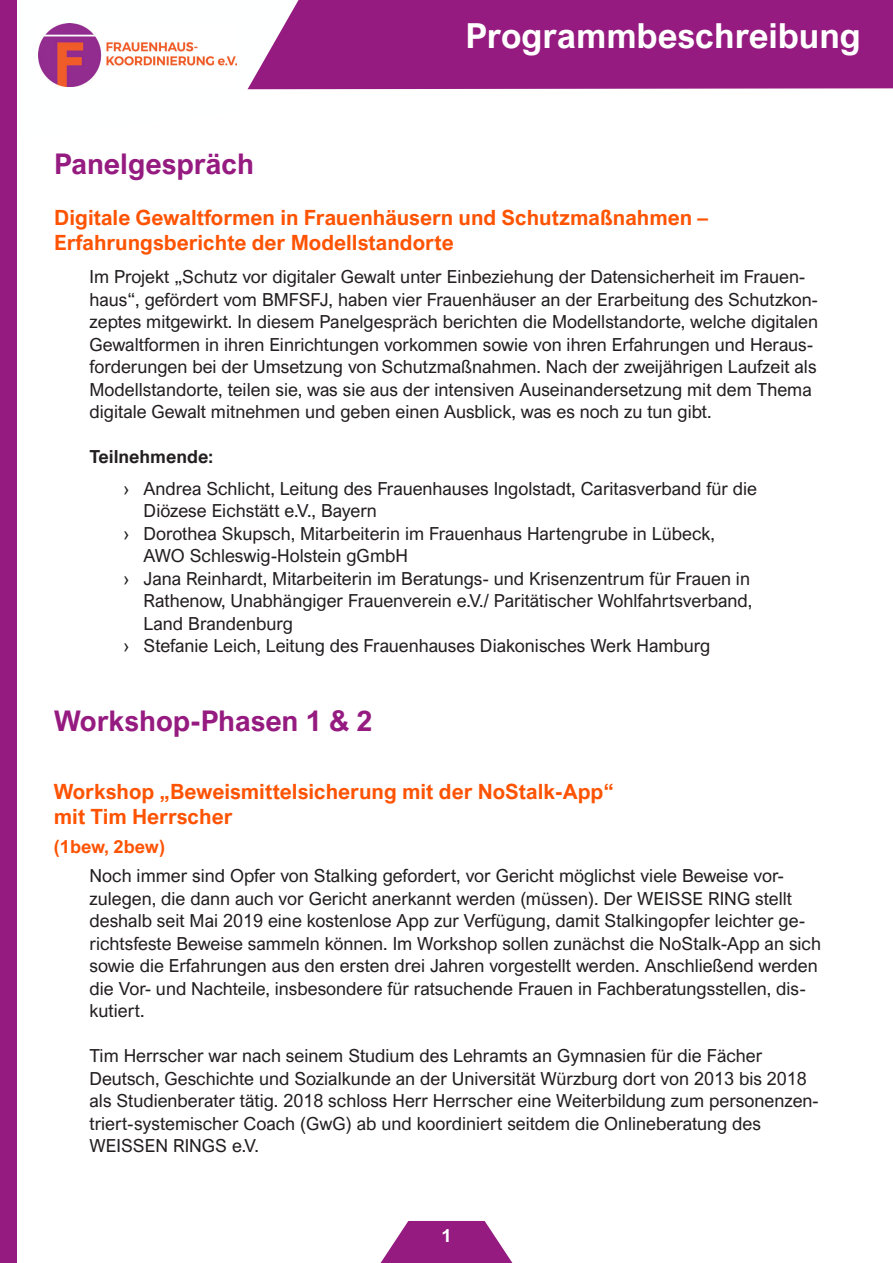
<style>
.page{position:relative;width:893px;height:1263px;background:#fff}
.page>*{position:absolute;margin:0;border:0;box-sizing:border-box;transform-origin:0 0}
.t1{font:700 34.5px "Arial Nova";color:#fff}
.t2{font:700 28.5px "Arial Nova";color:#951b80}
.t3{font:700 21px/25.2px "Arial Nova";color:#fe5303}
.t4{font:18px/22.5px "Arial Nova";color:#231f20}
.t5{font:700 18px "Arial Nova";color:#231f20}
.t6{font:700 18px "Arial Nova";color:#fe5303}
.t7{font:700 18px "Arial Nova";color:#fff}
</style>
<div class="page">
<div style="left:312px;top:0;width:581px;height:90px;background:#951b80"></div>
<svg style="left:16px;top:0;width:296px;height:142px"></svg>
<div style="left:0;top:0;width:16px;height:1263px;background:#951b80"></div>
<svg style="left:380px;top:1221px;width:133px;height:42px"></svg>
<img style="left:38px;top:23px;width:198px;height:63px">
<p class="t1" style="left:466px;top:16px;width:397px">Programmbeschreibung</p>
<p class="t2" style="left:54px;top:147px;width:202px">Panelgespräch</p>
<p class="t3" style="left:54px;top:204px;width:656px">Digitale Gewaltformen in Frauenhäusern und Schutzmaßnahmen –<br>Erfahrungsberichte der Modellstandorte</p>
<p class="t4" style="left:90px;top:265px;width:730px">Im Projekt „Schutz vor digitaler Gewalt unter Einbeziehung der Datensicherheit im Frauen&shy;haus“, gefördert vom BMFSFJ, haben vier Frauenhäuser an der Erarbeitung des Schutzkon&shy;zeptes mitgewirkt. In diesem Panelgespräch berichten die Modellstandorte, welche digitalen Gewaltformen in ihren Einrichtungen vorkommen sowie von ihren Erfahrungen und Heraus&shy;forderungen bei der Umsetzung von Schutzmaßnahmen. Nach der zweijährigen Laufzeit als Modellstandorte, teilen sie, was sie aus der intensiven Auseinandersetzung mit dem Thema digitale Gewalt mitnehmen und geben einen Ausblick, was es noch zu tun gibt.</p>
<p class="t5" style="left:90px;top:446px;width:125px">Teilnehmende:</p>
<p class="t4" style="left:144px;top:477px;width:615px;text-indent:-20px">› Andrea Schlicht, Leitung des Frauenhauses Ingolstadt, Caritasverband für die<br>Diözese Eichstätt e.V., Bayern</p>
<p class="t4" style="left:144px;top:522px;width:573px;text-indent:-20px">› Dorothea Skupsch, Mitarbeiterin im Frauenhaus Hartengrube in Lübeck,<br>AWO Schleswig-Holstein gGmbH</p>
<p class="t4" style="left:144px;top:567px;width:610px;text-indent:-20px">› Jana Reinhardt, Mitarbeiterin im Beratungs- und Krisenzentrum für Frauen in<br>Rathenow, Unabhängiger Frauenverein e.V./ Paritätischer Wohlfahrtsverband,<br>Land Brandenburg</p>
<p class="t4" style="left:124px;top:634px;width:588px">› Stefanie Leich, Leitung des Frauenhauses Diakonisches Werk Hamburg</p>
<p class="t2" style="left:54px;top:704px;width:320px">Workshop-Phasen 1 &amp; 2</p>
<p class="t3" style="left:54px;top:779px;width:561px">Workshop „Beweismittelsicherung mit der NoStalk-App“ mit Tim Herrscher</p>
<p class="t6" style="left:54px;top:836px;width:113px">(1bew, 2bew)</p>
<p class="t4" style="left:90px;top:865px;width:733px">Noch immer sind Opfer von Stalking gefordert, vor Gericht möglichst viele Beweise vor&shy;zulegen, die dann auch vor Gericht anerkannt werden (müssen). Der WEISSE RING stellt deshalb seit Mai 2019 eine kostenlose App zur Verfügung, damit Stalkingopfer leichter ge&shy;richtsfeste Beweise sammeln können. Im Workshop sollen zunächst die NoStalk-App an sich sowie die Erfahrungen aus den ersten drei Jahren vorgestellt werden. Anschließend werden die Vor- und Nachteile, insbesondere für ratsuchende Frauen in Fachberatungsstellen, dis&shy;kutiert.</p>
<p class="t4" style="left:90px;top:1045px;width:730px">Tim Herrscher war nach seinem Studium des Lehramts an Gymnasien für die Fächer Deutsch, Geschichte und Sozialkunde an der Universität Würzburg dort von 2013 bis 2018 als Studienberater tätig. 2018 schloss Herr Herrscher eine Weiterbildung zum personenzen&shy;triert-systemischer Coach (GwG) ab und koordiniert seitdem die Onlineberatung des WEISSEN RINGS e.V.</p>
<p class="t7" style="left:441px;top:1225px;width:12px">1</p>
</div>
